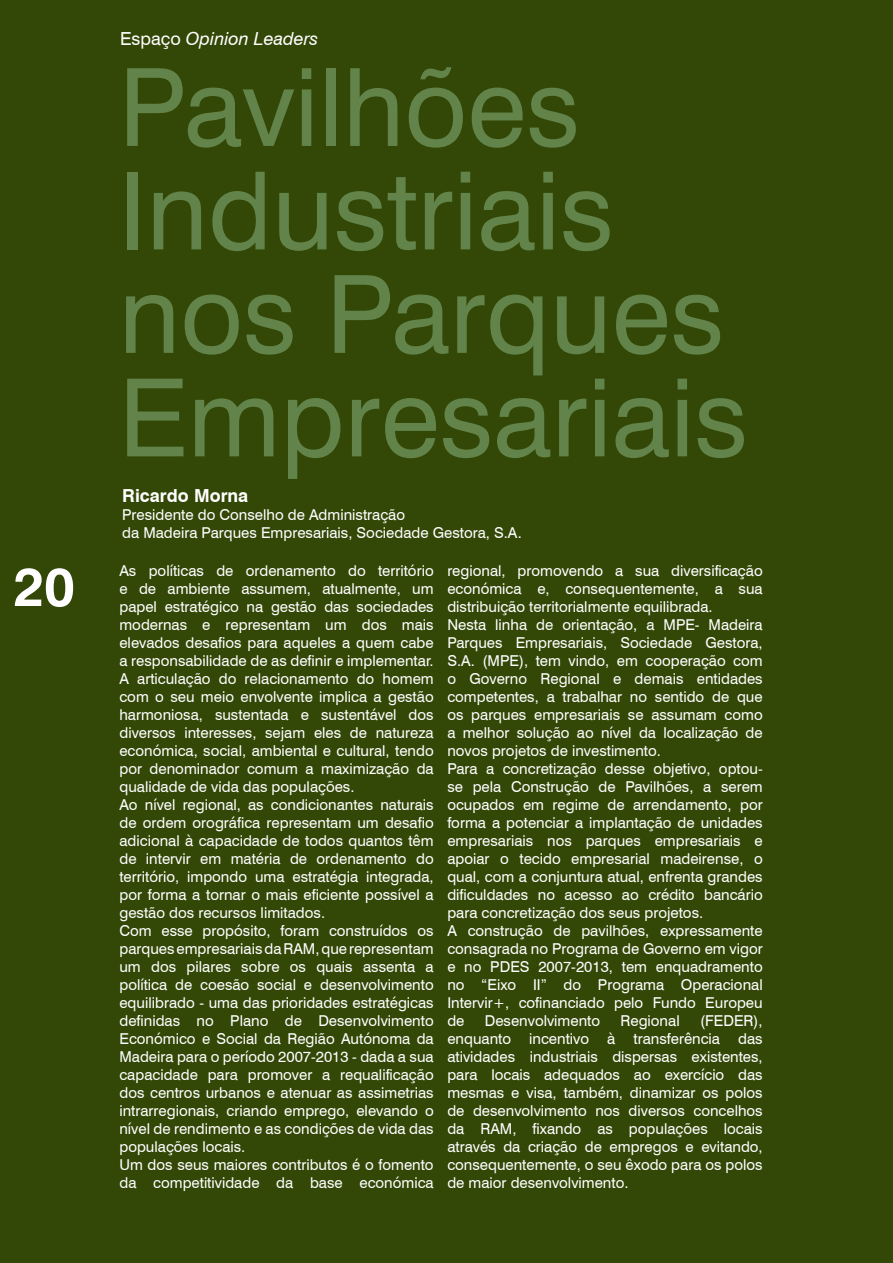
<style>
.page{position:relative;width:893px;height:1263px;background:#334807}
.page>*{position:absolute;margin:0;border:0;box-sizing:border-box;transform-origin:0 0}
.t1{font:108px/103.5px "Swiss 721 BT";color:#62844a}
.t2{font:700 54px "Swiss 721 BT";color:#fff}
.t3{font:italic 18px "Swiss 721 BT";color:#fff}
.t4{font:700 18px "Swiss 721 BT";color:#fff}
.t5{font:15px/18px "Swiss 721 BT";color:#fff}
.s1{font-style:normal}
</style>
<div class="page">
<p class="t3" style="left:120px;top:28px;width:200px"><span class="s1">Espaço</span> Opinion Leaders</p>
<h1 class="t1" style="left:119px;top:55px;width:630px">Pavilhões<br>Industriais nos Parques<br>Empresariais</h1>
<p class="t4" style="left:122px;top:484px;width:128px">Ricardo Morna</p>
<p class="t5" style="left:122px;top:505px;width:401px">Presidente do Conselho de Administração<br>da Madeira Parques Empresariais, Sociedade Gestora, S.A.</p>
<p class="t5" style="left:119px;top:562px;width:316px">As políticas de ordenamento do território e de ambiente assumem, atualmente, um papel estratégico na gestão das sociedades modernas e representam um dos mais elevados desafios para aqueles a quem cabe a responsabilidade de as definir e implementar.<br>A articulação do relacionamento do homem com o seu meio envolvente implica a gestão harmoniosa, sustentada e sustentável dos diversos interesses, sejam eles de natureza económica, social, ambiental e cultural, tendo por denominador comum a maximização da qualidade de vida das populações.<br>Ao nível regional, as condicionantes naturais de ordem orográfica representam um desafio adicional à capacidade de todos quantos têm de intervir em matéria de ordenamento do território, impondo uma estratégia integrada, por forma a tornar o mais eficiente possível a gestão dos recursos limitados.<br>Com esse propósito, foram construídos os parques empresariais da RAM, que representam um dos pilares sobre os quais assenta a política de coesão social e desenvolvimento equilibrado - uma das prioridades estratégicas definidas no Plano de Desenvolvimento Económico e Social da Região Autónoma da Madeira para o período 2007-2013 - dada a sua capacidade para promover a requalificação dos centros urbanos e atenuar as assimetrias intrarregionais, criando emprego, elevando o nível de rendimento e as condições de vida das populações locais.<br>Um dos seus maiores contributos é o fomento da competitividade da base económica</p>
<h2 class="t2" style="left:14px;top:554px;width:63px">20</h2>
<p class="t5" style="left:447px;top:562px;width:317px">regional, promovendo a sua diversificação económica e, consequentemente, a sua distribuição territorialmente equilibrada.<br>Nesta linha de orientação, a MPE- Madeira Parques Empresariais, Sociedade Gestora, S.A. (MPE), tem vindo, em cooperação com o Governo Regional e demais entidades competentes, a trabalhar no sentido de que os parques empresariais se assumam como a melhor solução ao nível da localização de novos projetos de investimento.<br>Para a concretização desse objetivo, optou&shy;se pela Construção de Pavilhões, a serem ocupados em regime de arrendamento, por forma a potenciar a implantação de unidades empresariais nos parques empresariais e apoiar o tecido empresarial madeirense, o qual, com a conjuntura atual, enfrenta grandes dificuldades no acesso ao crédito bancário para concretização dos seus projetos.<br>A construção de pavilhões, expressamente consagrada no Programa de Governo em vigor e no PDES 2007-2013, tem enquadramento no “Eixo II” do Programa Operacional Intervir+, cofinanciado pelo Fundo Europeu de</p>
<p class="t5" style="left:447px;top:1012px;width:317px;text-align:justify;text-indent:253px">(FEDER), enquanto incentivo à transferência das atividades industriais dispersas existentes, para locais adequados ao exercício das mesmas e visa, também, dinamizar os polos de desenvolvimento nos diversos concelhos da RAM, fixando as populações locais através da criação de empregos e evitando, consequentemente, o seu êxodo para os polos de maior desenvolvimento.</p>
<p class="t5" style="left:485px;top:1012px;width:117px">Desenvolvimento</p>
<p class="t5" style="left:620px;top:1012px;width:61px">Regional</p>
</div>
